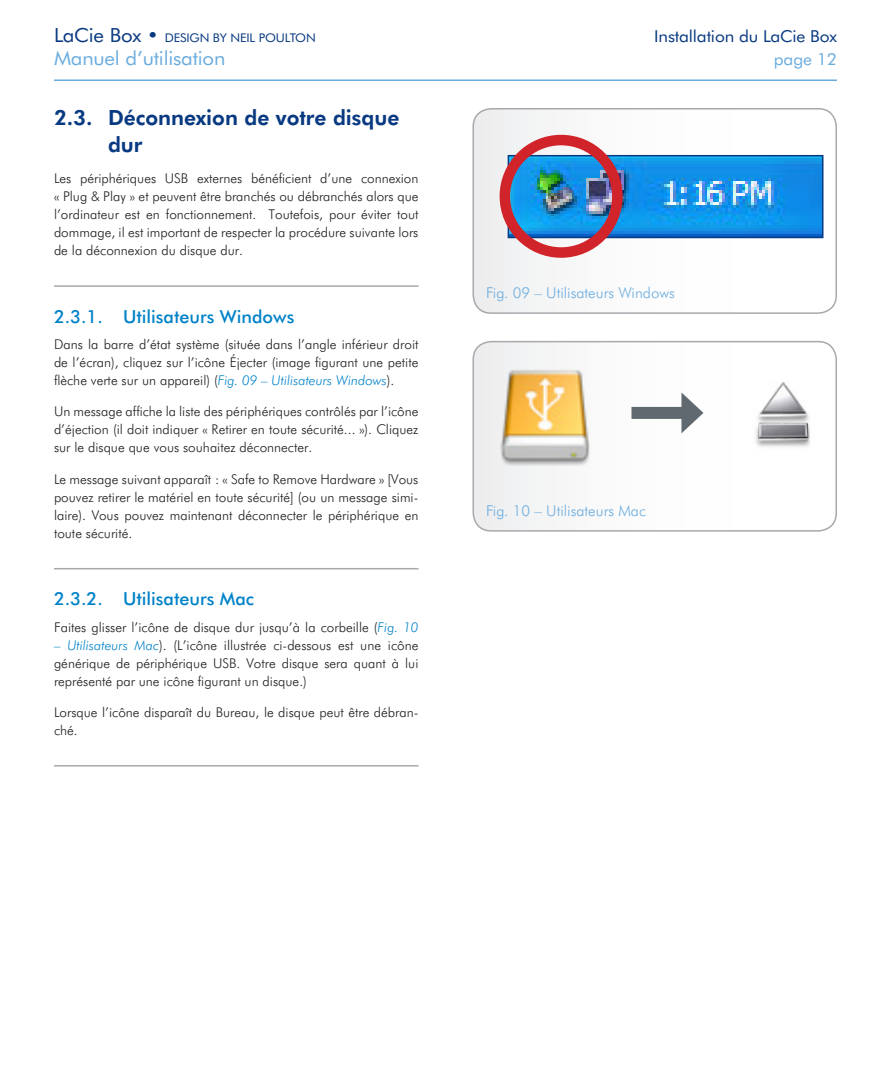
<style>
.page{position:relative;width:891px;height:1080px;background:#fff}
.page>*{position:absolute;margin:0;border:0;box-sizing:border-box;transform-origin:0 0}
._1_1_Heading{font:800 21px/27px "Futura BT";color:#083981}
.t1{font:19.5px "Futura BT";letter-spacing:-.01em;color:#6caddf;scale:1.05 1}
._1_1_1_Heading{font:500 18px "Futura BT";color:#0082c8}
.t2{font:16.5px "Futura BT";letter-spacing:-.01em;color:#083981;scale:1.05 1}
.t3{font:16.5px "Futura BT";letter-spacing:-.01em;color:#6caddf;scale:1.05 1}
.t4{font:300 15px "Futura BT";color:#6caddf}
.t5{font:300 13.5px/18px "Futura BT";color:#231f20;text-align:justify}
.t6{font:12px "Futura BT";letter-spacing:-.01em;color:#083981;scale:1.05 1}
.s1{font-size:19.5px}
.s2{font-style:italic;color:#0082c8}
</style>
<div class="page">
<hr style="left:54px;top:80px;width:783px;height:1px;background:#6caddf">
<hr style="left:54px;top:285px;width:364px;height:2px;background:#a8a9ad">
<hr style="left:54px;top:568px;width:364px;height:1px;background:#a8a9ad">
<hr style="left:54px;top:765px;width:364px;height:2px;background:#a8a9ad">
<svg style="left:475px;top:109px;width:361px;height:202px"></svg>
<div style="left:472px;top:108px;width:365px;height:206px;border:2px solid #a8a9ad;border-radius:18px"></div>
<svg style="left:475px;top:342px;width:361px;height:187px"></svg>
<div style="left:472px;top:341px;width:365px;height:191px;border:2px solid #a8a9ad;border-radius:18px"></div>
<img style="left:500px;top:370px;width:90px;height:96px">
<div style="left:631px;top:407px;width:59px;height:12px;background:#5f696f"></div>
<svg style="left:681px;top:392px;width:22px;height:41px"></svg>
<img style="left:743px;top:371px;width:79px;height:89px">
<img style="left:511px;top:158px;width:310px;height:77px">
<div style="left:508px;top:155px;width:316px;height:83px;border:2px solid #083981"></div>
<div style="left:500px;top:135px;width:123px;height:123px;border:10px solid #d1232a;border-radius:50%"></div>
<p class="t6" style="left:54px;top:30px;width:251px"><span class="s1">LaCie Box •</span> DESIGN BY NEIL POULTON</p>
<p class="t2" style="left:654px;top:26px;width:176px">Installation du LaCie Box</p>
<h2 class="t1" style="left:54px;top:46px;width:165px">Manuel d’utilisation</h2>
<p class="t3" style="left:774px;top:49px;width:62px">page 12</p>
<p class="_1_1_Heading" style="left:108px;top:104px;width:293px;text-indent:-54px">2.3. Déconnexion de votre disque dur</p>
<p class="t5" style="left:54px;top:169px;width:366px">Les périphériques USB externes bénéficient d’une connexion « Plug &amp; Play » et peuvent être branchés ou débranchés alors que l’ordinateur est en fonctionnement. Toutefois, pour éviter tout dommage, il est important de respecter la procédure suivante lors de la déconnexion du disque dur.</p>
<p class="_1_1_1_Heading" style="left:54px;top:306px;width:242px">2.3.1. Utilisateurs Windows</p>
<p class="t5" style="left:54px;top:335px;width:366px">Dans la barre d’état système (située dans l’angle inférieur droit de l’écran), cliquez sur l’icône Éjecter (image figurant une petite flèche verte sur un appareil) (<span class="s2">Fig. 09 – Utilisateurs Windows</span>).</p>
<p class="t5" style="left:54px;top:403px;width:366px">Un message affiche la liste des périphériques contrôlés par l’icône d’éjection (il doit indiquer « Retirer en toute sécurité... »). Cliquez sur le disque que vous souhaitez déconnecter.</p>
<p class="t5" style="left:54px;top:470px;width:366px">Le message suivant apparaît : « Safe to Remove Hardware » [Vous pouvez retirer le matériel en toute sécurité] (ou un message simi&shy;laire). Vous pouvez maintenant déconnecter le périphérique en toute sécurité.</p>
<p class="_1_1_1_Heading" style="left:54px;top:588px;width:202px">2.3.2. Utilisateurs Mac</p>
<p class="t5" style="left:54px;top:618px;width:366px">Faites glisser l’icône de disque dur jusqu’à la corbeille (<span class="s2">Fig. 10</span></p>
<p class="t5" style="left:54px;top:636px;width:366px"><span class="s2">– Utilisateurs Mac</span>). (L’icône illustrée ci-dessous est une icône générique de périphérique USB. Votre disque sera quant à lui représenté par une icône figurant un disque.)</p>
<p class="t5" style="left:54px;top:703px;width:366px">Lorsque l’icône disparaît du Bureau, le disque peut être débran&shy;ché.</p>
<p class="t4" style="left:486px;top:284px;width:190px">Fig. 09 – Utilisateurs Windows</p>
<p class="t4" style="left:486px;top:502px;width:161px">Fig. 10 – Utilisateurs Mac</p>
</div>
